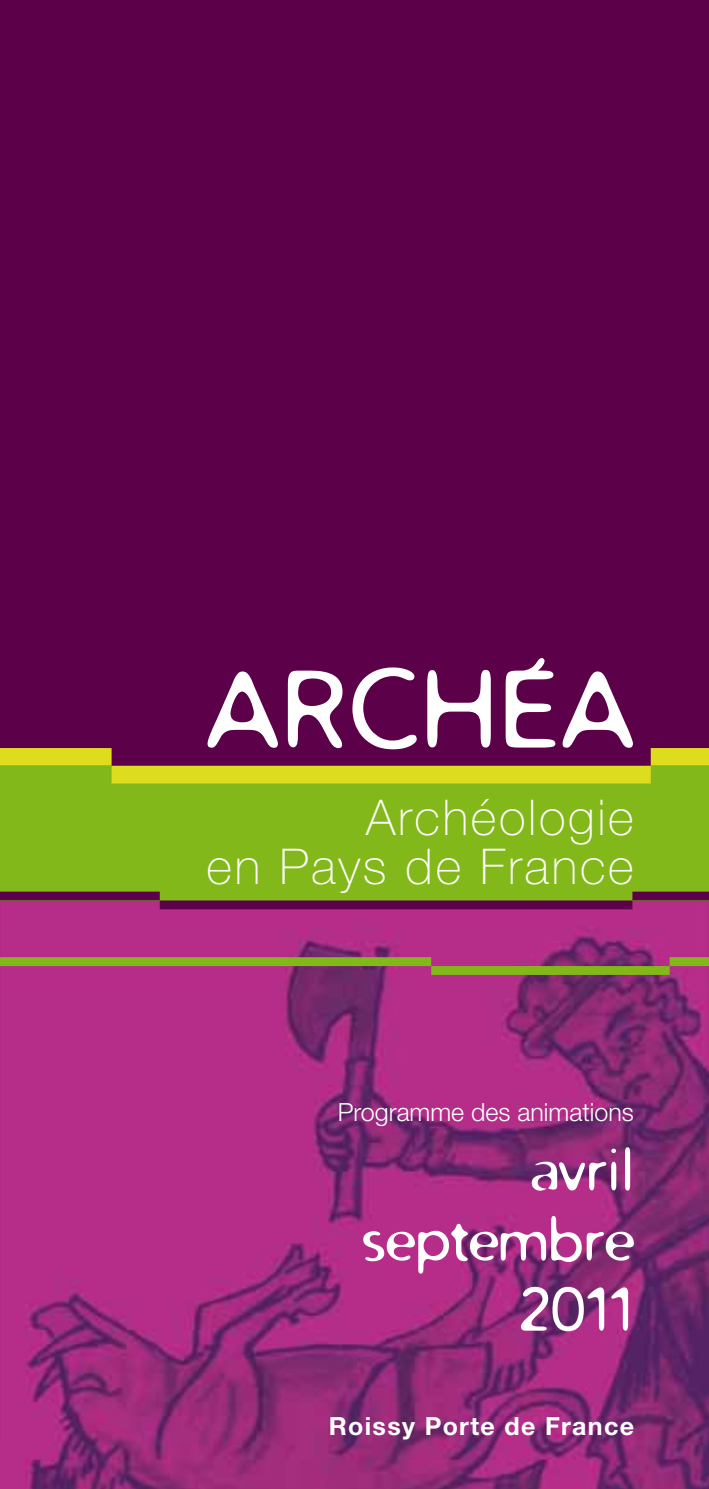
<style>
.page{position:relative;width:709px;height:1489px;background:#fff}
.page>*{position:absolute;margin:0;border:0;box-sizing:border-box;transform-origin:0 0}
.t1{font:60px/70px "Distro";letter-spacing:.01em;color:#fff;text-align:right}
.t2{font:100 49.25px/49.2px "Helvetica Neue LT";letter-spacing:.055em;color:#fff;text-align:right}
.t3{font:300 25px "Helvetica Neue LT";color:#fff}
.t4{font:700 25px "Helvetica Neue LT";letter-spacing:.055em;color:#fff}
</style>
<div class="page">
<div style="left:0;top:0;width:709px;height:765px;background:#5d004a"></div>
<img style="left:0;top:909px;width:709px;height:579px">
<div style="left:0;top:765px;width:709px;height:135px;background:#83b81a"></div>
<svg style="left:0;top:658px;width:709px;height:125px"></svg>
<svg style="left:0;top:891px;width:709px;height:18px"></svg>
<svg style="left:0;top:957px;width:709px;height:17px;background:#92724c"></svg>
<p class="t2" style="left:206px;top:792px;width:429px">Archéologie<br>en Pays de France</p>
<p class="t3" style="left:338px;top:1096px;width:297px">Programme des animations</p>
<p class="t1" style="left:362px;top:1133px;width:273px">avril septembre<br>2011</p>
<p class="t4" style="left:329px;top:1410px;width:307px">Roissy Porte de France</p>
</div>
